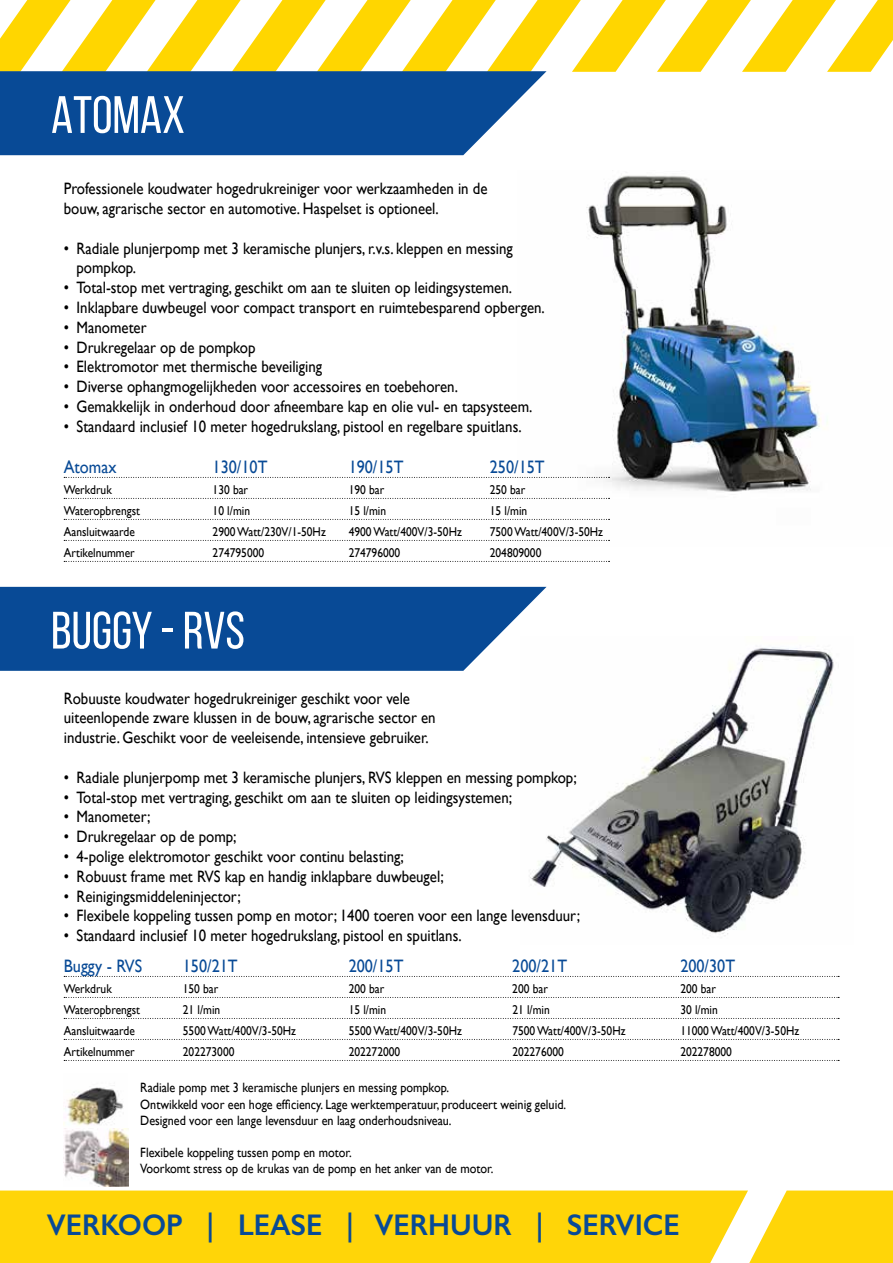
<style>
.page{position:relative;width:893px;height:1263px;background:#fff}
.page>*{position:absolute;margin:0;border:0;box-sizing:border-box;transform-origin:0 0}
.t1{font:52.5px "Bebas Neue";color:#fff}
.t2{font:600 30px "Gill Sans";color:#084a96;scale:.95 1}
.t3{font:18px "Gill Sans";color:#084a96;scale:.9 1}
.t4{font:16.5px/19.8px "Gill Sans";color:#000;scale:.9 1}
.t5{font:13.5px/16.2px "Gill Sans";color:#000;scale:.9 1}
.t6{font:12.75px "Gill Sans";color:#000;scale:.9 1}
</style>
<div class="page">
<img style="left:534px;top:175px;width:294px;height:365px">
<img style="left:529px;top:647px;width:305px;height:289px">
<svg style="left:0;top:0;width:893px;height:72px"></svg>
<div style="left:0;top:1190px;width:748px;height:73px;background:#ffd508"></div>
<svg style="left:0;top:71px;width:547px;height:84px;background:#1b589e"></svg>
<svg style="left:749px;top:1190px;width:144px;height:73px;background:#ffda2b"></svg>
<svg style="left:0;top:587px;width:547px;height:84px;background:#1b589e"></svg>
<svg style="left:64px;top:976px;width:775px;height:1px"></svg>
<svg style="left:64px;top:997px;width:775px;height:1px"></svg>
<svg style="left:64px;top:1018px;width:775px;height:1px"></svg>
<svg style="left:64px;top:1039px;width:775px;height:1px"></svg>
<svg style="left:64px;top:1060px;width:775px;height:1px"></svg>
<svg style="left:64px;top:477px;width:546px;height:1px"></svg>
<svg style="left:64px;top:498px;width:546px;height:1px"></svg>
<svg style="left:64px;top:519px;width:546px;height:1px"></svg>
<svg style="left:64px;top:540px;width:546px;height:1px"></svg>
<svg style="left:64px;top:561px;width:546px;height:1px"></svg>
<img style="left:65px;top:1087px;width:59px;height:39px">
<img style="left:64px;top:1128px;width:64px;height:58px">
<h1 class="t1" style="left:51px;top:86px;width:135px">ATOMAX</h1>
<p class="t4" style="left:64px;top:179px;width:472px">Professionele koudwater hogedrukreiniger voor werkzaamheden in de bouw, agrarische sector en automotive. Haspelset is optioneel.</p>
<p class="t4" style="left:77px;top:238px;width:486px;text-indent:-13px">• Radiale plunjerpomp met 3 keramische plunjers, r.v.s. kleppen en messing pompkop.</p>
<p class="t4" style="left:64px;top:278px;width:499px">• Total-stop met vertraging, geschikt om aan te sluiten op leidingsystemen.</p>
<p class="t4" style="left:64px;top:297px;width:536px">• Inklapbare duwbeugel voor compact transport en ruimtebesparend opbergen.</p>
<p class="t4" style="left:64px;top:317px;width:94px">• Manometer</p>
<p class="t4" style="left:64px;top:337px;width:215px">• Drukregelaar op de pompkop</p>
<p class="t4" style="left:64px;top:357px;width:289px">• Elektromotor met thermische beveiliging</p>
<p class="t4" style="left:64px;top:377px;width:439px">• Diverse ophangmogelijkheden voor accessoires en toebehoren.</p>
<p class="t4" style="left:64px;top:396px;width:522px">• Gemakkelijk in onderhoud door afneembare kap en olie vul- en tapsysteem.</p>
<p class="t4" style="left:64px;top:416px;width:510px">• Standaard inclusief 10 meter hogedrukslang, pistool en regelbare spuitlans.</p>
<p class="t3" style="left:64px;top:456px;width:60px">Atomax</p>
<p class="t3" style="left:213px;top:456px;width:62px">130/10T</p>
<p class="t3" style="left:349px;top:456px;width:62px">190/15T</p>
<p class="t3" style="left:490px;top:456px;width:62px">250/15T</p>
<p class="t6" style="left:64px;top:482px;width:55px">Werkdruk</p>
<p class="t6" style="left:213px;top:482px;width:41px">130 bar</p>
<p class="t6" style="left:349px;top:482px;width:41px">190 bar</p>
<p class="t6" style="left:490px;top:482px;width:41px">250 bar</p>
<p class="t6" style="left:64px;top:503px;width:86px">Wateropbrengst</p>
<p class="t6" style="left:213px;top:503px;width:43px">10 l/min</p>
<p class="t6" style="left:349px;top:503px;width:43px">15 l/min</p>
<p class="t6" style="left:490px;top:503px;width:43px">15 l/min</p>
<p class="t6" style="left:64px;top:524px;width:80px">Aansluitwaarde</p>
<p class="t6" style="left:213px;top:524px;width:127px">2900 Watt/230V/1-50Hz</p>
<p class="t6" style="left:349px;top:524px;width:127px">4900 Watt/400V/3-50Hz</p>
<p class="t6" style="left:490px;top:524px;width:127px">7500 Watt/400V/3-50Hz</p>
<p class="t6" style="left:64px;top:545px;width:80px">Artikelnummer</p>
<p class="t6" style="left:213px;top:545px;width:59px">274795000</p>
<p class="t6" style="left:349px;top:545px;width:59px">274796000</p>
<p class="t6" style="left:490px;top:545px;width:59px">204809000</p>
<h1 class="t1" style="left:51px;top:602px;width:195px">BUGGY - RVS</h1>
<p class="t4" style="left:64px;top:688px;width:415px">Robuuste koudwater hogedrukreiniger geschikt voor vele uiteenlopende zware klussen in de bouw, agrarische sector en industrie. Geschikt voor de veeleisende, intensieve gebruiker.</p>
<p class="t4" style="left:64px;top:767px;width:571px">• Radiale plunjerpomp met 3 keramische plunjers, RVS kleppen en messing pompkop;</p>
<p class="t4" style="left:64px;top:787px;width:500px">• Total-stop met vertraging, geschikt om aan te sluiten op leidingsystemen;</p>
<p class="t4" style="left:64px;top:807px;width:98px">• Manometer;</p>
<p class="t4" style="left:64px;top:826px;width:194px">• Drukregelaar op de pomp;</p>
<p class="t4" style="left:64px;top:846px;width:380px">• 4-polige elektromotor geschikt voor continu belasting;</p>
<p class="t4" style="left:64px;top:866px;width:424px">• Robuust frame met RVS kap en handig inklapbare duwbeugel;</p>
<p class="t4" style="left:64px;top:886px;width:198px">• Reinigingsmiddeleninjector;</p>
<p class="t4" style="left:64px;top:906px;width:575px">• Flexibele koppeling tussen pomp en motor; 1400 toeren voor een lange levensduur;</p>
<p class="t4" style="left:64px;top:925px;width:444px">• Standaard inclusief 10 meter hogedrukslang, pistool en spuitlans.</p>
<p class="t3" style="left:64px;top:955px;width:89px">Buggy - RVS</p>
<p class="t3" style="left:183px;top:955px;width:62px">150/21T</p>
<p class="t3" style="left:349px;top:955px;width:62px">200/15T</p>
<p class="t3" style="left:512px;top:955px;width:62px">200/21T</p>
<p class="t3" style="left:680px;top:955px;width:62px">200/30T</p>
<p class="t6" style="left:64px;top:981px;width:55px">Werkdruk</p>
<p class="t6" style="left:183px;top:981px;width:41px">150 bar</p>
<p class="t6" style="left:349px;top:981px;width:41px">200 bar</p>
<p class="t6" style="left:512px;top:981px;width:41px">200 bar</p>
<p class="t6" style="left:680px;top:981px;width:41px">200 bar</p>
<p class="t6" style="left:64px;top:1002px;width:86px">Wateropbrengst</p>
<p class="t6" style="left:183px;top:1002px;width:43px">21 l/min</p>
<p class="t6" style="left:349px;top:1002px;width:43px">15 l/min</p>
<p class="t6" style="left:512px;top:1002px;width:43px">21 l/min</p>
<p class="t6" style="left:680px;top:1002px;width:43px">30 l/min</p>
<p class="t6" style="left:64px;top:1023px;width:80px">Aansluitwaarde</p>
<p class="t6" style="left:183px;top:1023px;width:127px">5500 Watt/400V/3-50Hz</p>
<p class="t6" style="left:349px;top:1023px;width:127px">5500 Watt/400V/3-50Hz</p>
<p class="t6" style="left:512px;top:1023px;width:127px">7500 Watt/400V/3-50Hz</p>
<p class="t6" style="left:680px;top:1023px;width:134px">11000 Watt/400V/3-50Hz</p>
<p class="t6" style="left:64px;top:1044px;width:80px">Artikelnummer</p>
<p class="t6" style="left:183px;top:1044px;width:59px">202273000</p>
<p class="t6" style="left:349px;top:1044px;width:59px">202272000</p>
<p class="t6" style="left:512px;top:1044px;width:59px">202276000</p>
<p class="t6" style="left:680px;top:1044px;width:59px">202278000</p>
<p class="t5" style="left:140px;top:1079px;width:475px">Radiale pomp met 3 keramische plunjers en messing pompkop.<br>Ontwikkeld voor een hoge efficiency. Lage werktemperatuur, produceert weinig geluid.<br>Designed voor een lange levensduur en laag onderhoudsniveau.</p>
<p class="t5" style="left:140px;top:1144px;width:394px">Flexibele koppeling tussen pomp en motor.<br>Voorkomt stress op de krukas van de pomp en het anker van de motor.</p>
<h2 class="t2" style="left:47px;top:1206px;width:668px">VERKOOP | LEASE | VERHUUR | SERVICE</h2>
</div>
